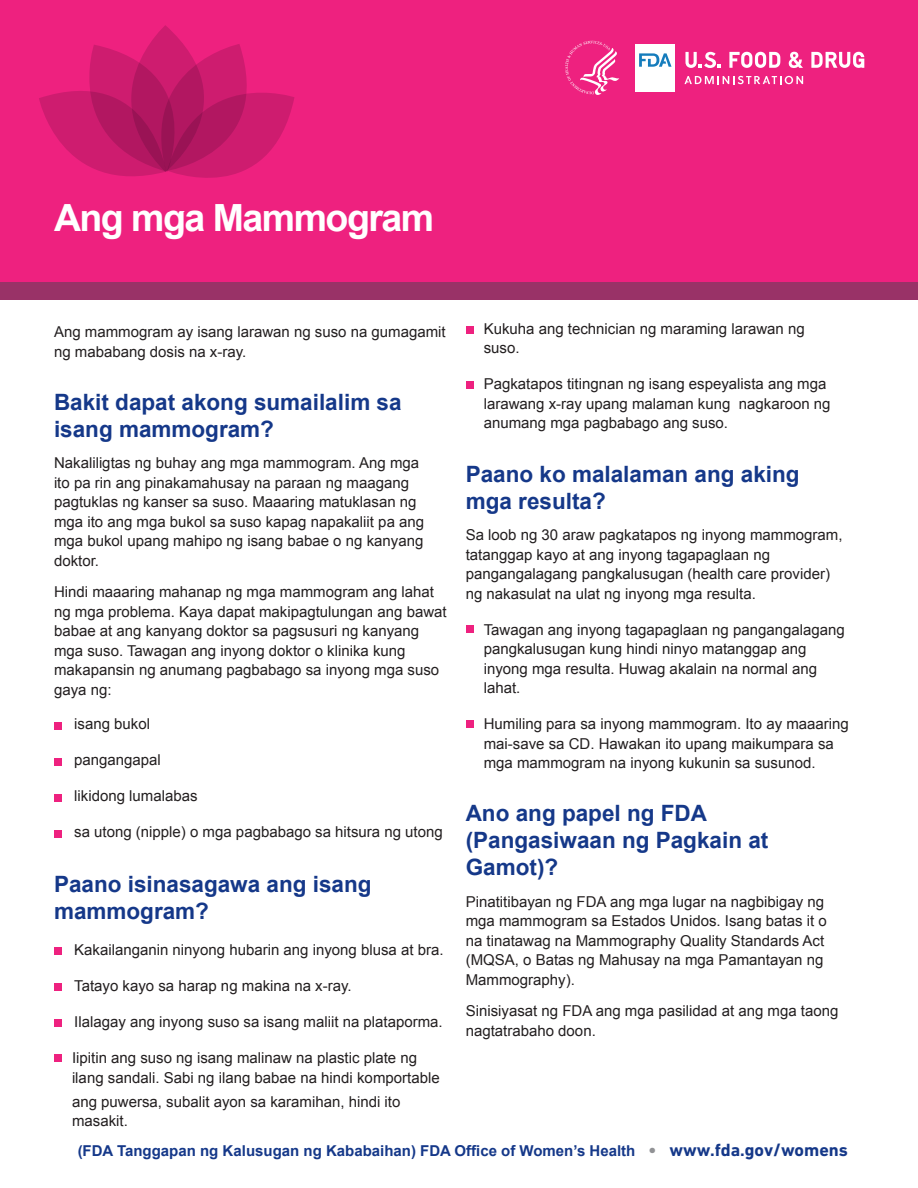
<style>
.page{position:relative;width:918px;height:1188px;background:#fff}
.page>*{position:absolute;margin:0;border:0;box-sizing:border-box;transform-origin:0 0}
.t1{font:700 37.5px "Arial";letter-spacing:-.04em;color:#fff}
.t2{font:700 22.5px/27px "Arial";color:#153889}
.t3{font:15px/19.5px "Arial";color:#231f20}
.t4{font:700 15px "Arial";color:#153889}
.s1{font-family:"DIN Next LT Pro";font-size:18px;color:#919295}
.s2{font-family:"DIN Next LT Pro";font-size:18px}
</style>
<div class="page">
<div style="left:54px;top:1054px;width:8px;height:8px;background:#ee217f"></div>
<div style="left:54px;top:1019px;width:8px;height:8px;background:#ee217f"></div>
<div style="left:54px;top:983px;width:8px;height:8px;background:#ee217f"></div>
<div style="left:54px;top:947px;width:8px;height:8px;background:#ee217f"></div>
<div style="left:54px;top:830px;width:8px;height:7px;background:#ee217f"></div>
<div style="left:54px;top:794px;width:8px;height:7px;background:#ee217f"></div>
<div style="left:54px;top:758px;width:8px;height:7px;background:#ee217f"></div>
<div style="left:54px;top:722px;width:8px;height:7px;background:#ee217f"></div>
<div style="left:466px;top:720px;width:7px;height:8px;background:#ee217f"></div>
<div style="left:466px;top:625px;width:7px;height:8px;background:#ee217f"></div>
<div style="left:466px;top:382px;width:7px;height:7px;background:#ee217f"></div>
<div style="left:466px;top:326px;width:7px;height:8px;background:#ee217f"></div>
<div style="left:0;top:0;width:918px;height:282px;background:#ee217f"></div>
<div style="left:0;top:282px;width:918px;height:18px;background:#993267"></div>
<svg style="left:684px;top:76px;width:119px;height:8px"></svg>
<svg style="left:685px;top:52px;width:35px;height:16px"></svg>
<svg style="left:729px;top:52px;width:51px;height:16px"></svg>
<svg style="left:789px;top:52px;width:14px;height:16px"></svg>
<svg style="left:811px;top:52px;width:53px;height:16px"></svg>
<div style="left:635px;top:44px;width:40px;height:48px;background:#fff"></div>
<svg style="left:639px;top:53px;width:33px;height:14px"></svg>
<svg style="left:565px;top:41px;width:54px;height:54px"></svg>
<svg style="left:39px;top:25px;width:255px;height:153px"></svg>
<h1 class="t1" style="left:54px;top:193px;width:382px">Ang mga Mammogram</h1>
<p class="t3" style="left:54px;top:322px;width:393px">Ang mammogram ay isang larawan ng suso na gumagamit ng mababang dosis na x-ray.</p>
<h2 class="t2" style="left:54px;top:389px;width:349px">Bakit dapat akong sumailalim sa isang mammogram?</h2>
<p class="t3" style="left:54px;top:453px;width:372px">Nakaliligtas ng buhay ang mga mammogram. Ang mga ito pa rin ang pinakamahusay na paraan ng maagang pagtuklas ng kanser sa suso. Maaaring matuklasan ng mga ito ang mga bukol sa suso kapag napakaliit pa ang mga bukol upang mahipo ng isang babae o ng kanyang doktor.</p>
<p class="t3" style="left:54px;top:582px;width:394px">Hindi maaaring mahanap ng mga mammogram ang lahat ng mga problema. Kaya dapat makipagtulungan ang bawat babae at ang kanyang doktor sa pagsusuri ng kanyang mga suso. Tawagan ang inyong doktor o klinika kung makapansin ng anumang pagbabago sa inyong mga suso gaya ng:</p>
<p class="t3" style="left:74px;top:714px;width:77px">isang bukol</p>
<p class="t3" style="left:74px;top:750px;width:88px">pangangapal</p>
<p class="t3" style="left:74px;top:786px;width:125px">likidong lumalabas</p>
<p class="t3" style="left:74px;top:822px;width:370px">sa utong (nipple) o mga pagbabago sa hitsura ng utong</p>
<h2 class="t2" style="left:54px;top:871px;width:319px">Paano isinasagawa ang isang mammogram?</h2>
<p class="t3" style="left:74px;top:940px;width:371px">Kakailanganin ninyong hubarin ang inyong blusa at bra.</p>
<p class="t3" style="left:74px;top:976px;width:279px">Tatayo kayo sa harap ng makina na x-ray.</p>
<p class="t3" style="left:74px;top:1012px;width:370px">Ilalagay ang inyong suso sa isang maliit na plataporma.</p>
<p class="t3" style="left:72px;top:1048px;width:369px">Iipitin ang suso ng isang malinaw na plastic plate ng ilang sandali. Sabi ng ilang babae na hindi komportable</p>
<p class="t3" style="left:72px;top:1092px;width:330px">ang puwersa, subalit ayon sa karamihan, hindi ito masakit.</p>
<p class="t3" style="left:484px;top:319px;width:322px">Kukuha ang technician ng maraming larawan ng suso.</p>
<p class="t3" style="left:484px;top:374px;width:348px">Pagkatapos titingnan ng isang espeyalista ang mga larawang x-ray upang malaman kung nagkaroon ng anumang mga pagbabago ang suso.</p>
<h2 class="t2" style="left:466px;top:461px;width:335px">Paano ko malalaman ang aking mga resulta?</h2>
<p class="t3" style="left:466px;top:525px;width:378px">Sa loob ng 30 araw pagkatapos ng inyong mammogram, tatanggap kayo at ang inyong tagapaglaan ng pangangalagang pangkalusugan (health care provider) ng nakasulat na ulat ng inyong mga resulta.</p>
<p class="t3" style="left:484px;top:620px;width:363px">Tawagan ang inyong tagapaglaan ng pangangalagang pangkalusugan kung hindi ninyo matanggap ang inyong mga resulta. Huwag akalain na normal ang lahat.</p>
<p class="t3" style="left:484px;top:714px;width:367px">Humiling para sa inyong mammogram. Ito ay maaaring mai-save sa CD. Hawakan ito upang maikumpara sa mga mammogram na inyong kukunin sa susunod.</p>
<h2 class="t2" style="left:466px;top:801px;width:304px">Ano ang papel ng FDA (Pangasiwaan ng Pagkain at<br>Gamot)?</h2>
<p class="t3" style="left:466px;top:892px;width:362px">Pinatitibayan ng FDA ang mga lugar na nagbibigay ng mga mammogram sa Estados Unidos. Isang batas it o na tinatawag na Mammography Quality Standards Act (MQSA, o Batas ng Mahusay na mga Pamantayan ng Mammography).</p>
<p class="t3" style="left:466px;top:1001px;width:374px">Sinisiyasat ng FDA ang mga pasilidad at ang mga taong nagtatrabaho doon.</p>
<p class="t4" style="left:78px;top:1141px;width:772px">(FDA Tanggapan ng Kalusugan ng Kababaihan) FDA Office of Women’s Health <span class="s1">•</span> <span class="s2">www.fda.gov/womens</span></p>
</div>
